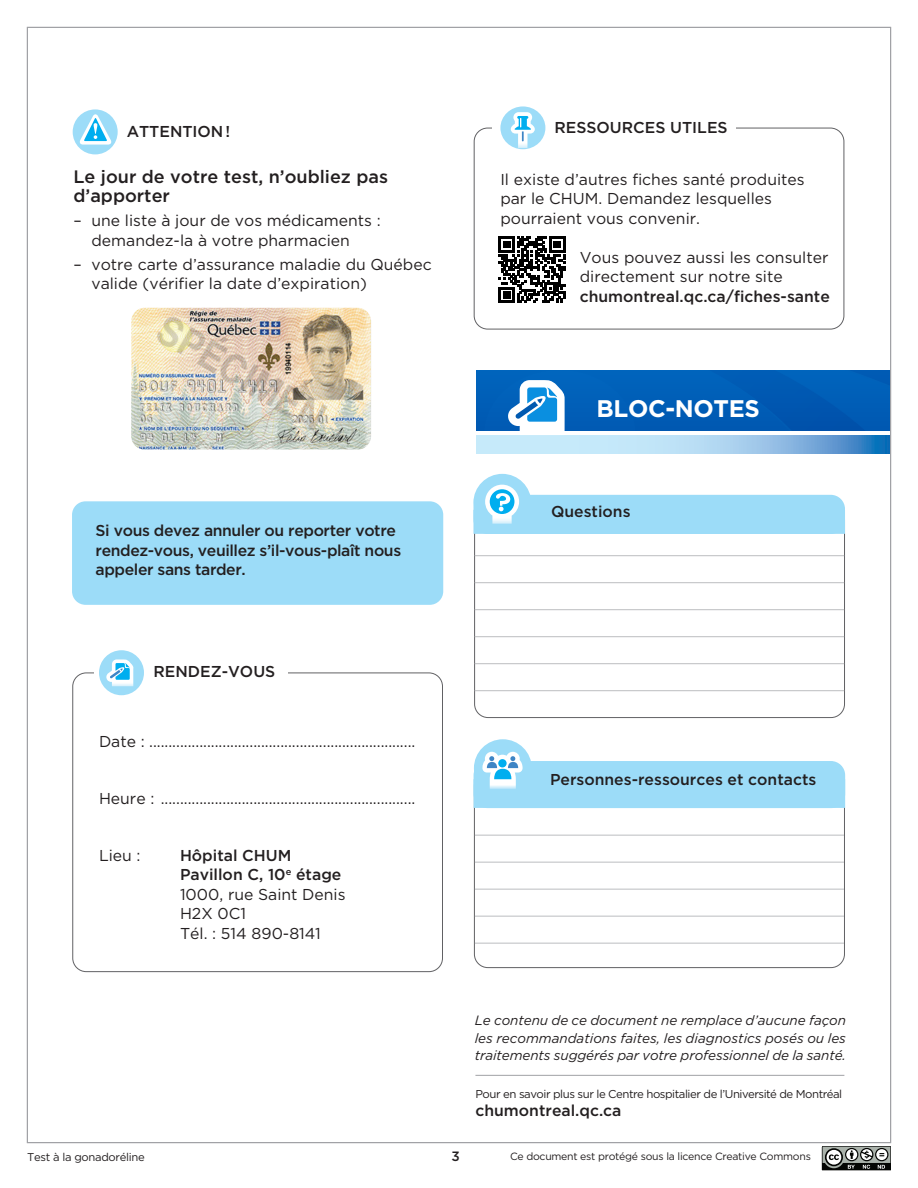
<style>
.page{position:relative;width:918px;height:1188px;background:#fff}
.page>*{position:absolute;margin:0;border:0;box-sizing:border-box;transform-origin:0 0}
.t1{font:700 24px "Gotham";letter-spacing:-.015em;color:#fff}
.t2{font:500 18px/19.5px "Gotham";color:#231f20}
.t3{font:15.75px/19.5px "Gotham";color:#231f20}
.t4{font:500 15.75px "Gotham";color:#231f20}
.t5{font:500 15.75px/19.5px "Gotham";letter-spacing:-.025em;color:#231f20}
.t6{font:italic 13.5px/17.4px "Gotham";letter-spacing:-.005em;color:#231f20;text-align:justify}
.t7{font:500 13.5px "Gotham";color:#231f20}
.t8{font:11.4px "Gotham";letter-spacing:-.04em;color:#231f20}
.t9{font:11.25px "Gotham";letter-spacing:-.025em;color:#231f20}
.t10{font:10.5px "Gotham";letter-spacing:-.025em;color:#231f20}
.s1{font-weight:500}
</style>
<div class="page">
<svg style="left:822px;top:1146px;width:69px;height:24px;background:#737673"></svg>
<hr style="left:475px;top:1075px;width:369px;height:1px;background:#a0a1a5">
<div style="left:474px;top:128px;width:370px;height:202px;border:1px solid #616164;border-radius:13px"></div>
<div style="left:492px;top:121px;width:72px;height:10px;background:#fff"></div>
<svg style="left:500px;top:106px;width:45px;height:43px"></svg>
<div style="left:554px;top:120px;width:182px;height:17px;background:#fff"></div>
<svg style="left:499px;top:236px;width:66px;height:67px"></svg>
<div style="left:72px;top:501px;width:371px;height:104px;background:#9cdcf8;border-radius:14px"></div>
<div style="left:73px;top:109px;width:45px;height:45px;background:#9cdcf8;border-radius:22px"></div>
<svg style="left:80px;top:114px;width:31px;height:31px"></svg>
<div style="left:99px;top:650px;width:45px;height:45px;background:#9cdcf8;border-radius:22px"></div>
<svg style="left:106px;top:659px;width:28px;height:27px"></svg>
<hr style="left:475px;top:555px;width:369px;height:1px;background:#bcbdc0">
<hr style="left:475px;top:582px;width:369px;height:1px;background:#bcbdc0">
<hr style="left:475px;top:609px;width:369px;height:1px;background:#bcbdc0">
<hr style="left:475px;top:636px;width:369px;height:1px;background:#bcbdc0">
<hr style="left:475px;top:663px;width:369px;height:1px;background:#bcbdc0">
<hr style="left:475px;top:690px;width:369px;height:1px;background:#bcbdc0">
<div style="left:474px;top:496px;width:370px;height:37px;background:#9cdcf8;border-radius:14px"></div>
<div style="left:473px;top:495px;width:372px;height:39px;border:2px solid #9cdcf8;border-radius:14px"></div>
<div style="left:473px;top:510px;width:372px;height:24px;background:#9cdcf8"></div>
<svg style="left:473px;top:474px;width:58px;height:55px"></svg>
<hr style="left:475px;top:835px;width:369px;height:1px;background:#bcbdc0">
<hr style="left:475px;top:862px;width:369px;height:1px;background:#bcbdc0">
<hr style="left:475px;top:889px;width:369px;height:1px;background:#bcbdc0">
<hr style="left:475px;top:916px;width:369px;height:1px;background:#bcbdc0">
<hr style="left:475px;top:943px;width:369px;height:1px;background:#bcbdc0">
<div style="left:474px;top:762px;width:370px;height:45px;background:#9cdcf8;border-radius:14px"></div>
<div style="left:474px;top:761px;width:371px;height:47px;border:2px solid #9cdcf8;border-radius:14px"></div>
<div style="left:474px;top:779px;width:371px;height:29px;background:#9cdcf8"></div>
<svg style="left:474px;top:739px;width:58px;height:55px"></svg>
<img style="left:477px;top:371px;width:412px;height:60px">
<svg style="left:477px;top:435px;width:412px;height:18px;background:#a0cceb"></svg>
<svg style="left:508px;top:380px;width:57px;height:51px"></svg>
<img style="left:131px;top:308px;width:240px;height:142px">
<p class="t4" style="left:127px;top:121px;width:105px">ATTENTION !</p>
<p class="t2" style="left:73px;top:166px;width:316px">Le jour de votre test, n’oubliez pas d’apporter</p>
<p class="t3" style="left:91px;top:211px;width:291px;text-indent:-18px">– une liste à jour de vos médicaments : demandez-la à votre pharmacien</p>
<p class="t3" style="left:91px;top:254px;width:342px;text-indent:-18px">– votre carte d’assurance maladie du Québec valide (vérifier la date d’expiration)</p>
<p class="t5" style="left:96px;top:521px;width:307px">Si vous devez annuler ou reporter votre rendez-vous, veuillez s’il-vous-plaît nous appeler sans tarder.</p>
<p class="t4" style="left:153px;top:662px;width:123px">RENDEZ-VOUS</p>
<p class="t3" style="left:99px;top:731px;width:318px">Date : .....................................................................</p>
<p class="t3" style="left:99px;top:788px;width:318px">Heure : ..................................................................</p>
<p class="t3" style="left:99px;top:845px;width:43px">Lieu :</p>
<p class="t3" style="left:180px;top:845px;width:167px"><span class="s1">Hôpital CHUM<br>Pavillon C, 10</span><sup>e</sup> <span class="s1">étage<br></span>1000, rue Saint Denis<br>H2X 0C1<br>Tél. : 514 890-8141</p>
<p class="t4" style="left:554px;top:117px;width:175px">RESSOURCES UTILES</p>
<p class="t3" style="left:500px;top:169px;width:306px">Il existe d’autres fiches santé produites par le CHUM. Demandez lesquelles pourraient vous convenir.</p>
<p class="t3" style="left:580px;top:247px;width:250px">Vous pouvez aussi les consulter directement sur notre site</p>
<p class="t4" style="left:580px;top:286px;width:252px">chumontreal.qc.ca/fiches-sante</p>
<h1 class="t1" style="left:597px;top:394px;width:165px">BLOC-NOTES</h1>
<p class="t4" style="left:551px;top:502px;width:81px">Questions</p>
<p class="t4" style="left:550px;top:769px;width:268px">Personnes-ressources et contacts</p>
<p class="t6" style="left:475px;top:1011px;width:373px">Le contenu de ce document ne remplace d’aucune façon les recommandations faites, les diagnostics posés ou les traitements suggérés par votre professionnel de la santé.</p>
<p class="t8" style="left:475px;top:1087px;width:368px">Pour en savoir plus sur le Centre hospitalier de l’Université de Montréal</p>
<p class="t4" style="left:475px;top:1100px;width:148px">chumontreal.qc.ca</p>
<p class="t9" style="left:27px;top:1150px;width:119px">Test à la gonadoréline</p>
<p class="t7" style="left:451px;top:1147px;width:10px">3</p>
<p class="t10" style="left:510px;top:1150px;width:302px">Ce document est protégé sous la licence Creative Commons</p>
</div>
